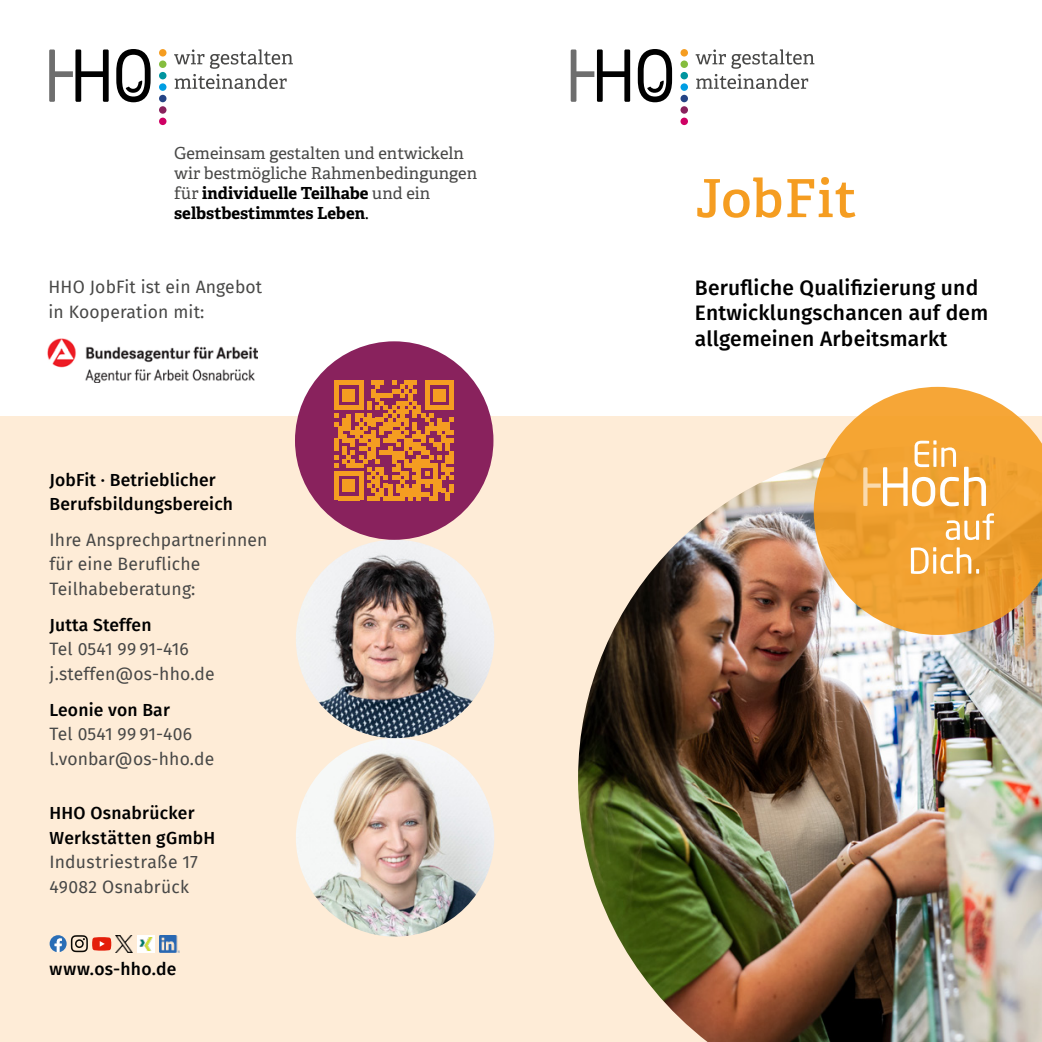
<style>
.page{position:relative;width:1042px;height:1042px;background:#fff}
.page>*{position:absolute;margin:0;border:0;box-sizing:border-box;transform-origin:0 0}
.t1{font:600 52.5px "Adelle";letter-spacing:.02em;color:#f59d21}
.t2{font:500 21px/25.2px "Fira Sans";letter-spacing:.01em;color:#000}
.t3{font:17.5px/24.5px "Fira Sans";letter-spacing:.01em;color:#484847}
.t4{font:500 17.5px/24.5px "Fira Sans";letter-spacing:.01em;color:#000}
.t5{font:16.62px/19.9px "Adelle";color:#484847}
.s1{font-weight:700;color:#000}
.s2{color:#000}
</style>
<div class="page">
<div style="left:0;top:417px;width:1042px;height:625px;background:#feecd7"></div>
<img style="left:578px;top:461px;width:464px;height:581px">
<svg style="left:814px;top:387px;width:228px;height:248px;background:#eeae55"></svg>
<svg style="left:911px;top:547px;width:68px;height:27px;background:#f5bd6e"></svg>
<svg style="left:946px;top:513px;width:48px;height:27px"></svg>
<svg style="left:863px;top:440px;width:123px;height:66px;background:#f4b65e"></svg>
<svg style="left:49px;top:49px;width:102px;height:53px"></svg>
<div style="left:159px;top:49px;width:7px;height:8px;background:#f59d21;border-radius:50%"></div>
<div style="left:159px;top:60px;width:7px;height:8px;background:#85bd3e;border-radius:50%"></div>
<div style="left:159px;top:72px;width:7px;height:7px;background:#00959f;border-radius:50%"></div>
<div style="left:159px;top:83px;width:7px;height:8px;background:#009ee3;border-radius:50%"></div>
<div style="left:159px;top:95px;width:7px;height:7px;background:#254485;border-radius:50%"></div>
<div style="left:159px;top:106px;width:7px;height:8px;background:#89225d;border-radius:50%"></div>
<div style="left:159px;top:118px;width:7px;height:7px;background:#cf0064;border-radius:50%"></div>
<svg style="left:174px;top:49px;width:119px;height:40px"></svg>
<svg style="left:571px;top:49px;width:101px;height:53px"></svg>
<div style="left:680px;top:49px;width:8px;height:8px;background:#f59d21;border-radius:50%"></div>
<div style="left:680px;top:60px;width:8px;height:8px;background:#85bd3e;border-radius:50%"></div>
<div style="left:680px;top:72px;width:8px;height:7px;background:#00959f;border-radius:50%"></div>
<div style="left:680px;top:83px;width:8px;height:8px;background:#009ee3;border-radius:50%"></div>
<div style="left:680px;top:95px;width:8px;height:7px;background:#254485;border-radius:50%"></div>
<div style="left:680px;top:106px;width:8px;height:8px;background:#89225d;border-radius:50%"></div>
<div style="left:680px;top:118px;width:8px;height:7px;background:#cf0064;border-radius:50%"></div>
<svg style="left:695px;top:49px;width:119px;height:40px"></svg>
<svg style="left:50px;top:935px;width:61px;height:17px"></svg>
<img style="left:115px;top:935px;width:17px;height:17px">
<div style="left:138px;top:935px;width:17px;height:17px;background:#fff"></div>
<img style="left:139px;top:937px;width:14px;height:13px">
<img style="left:160px;top:935px;width:19px;height:17px">
<img style="left:296px;top:738px;width:198px;height:198px">
<img style="left:296px;top:540px;width:198px;height:198px;border-radius:99px">
<div style="left:295px;top:341px;width:198px;height:199px;background:#89225d;border-radius:50%"></div>
<svg style="left:334px;top:381px;width:120px;height:119px"></svg>
<img style="left:47px;top:338px;width:210px;height:44px">
<p class="t5" style="left:174px;top:143px;width:305px">Gemeinsam gestalten und entwickeln wir bestmögliche Rahmenbedingungen für <span class="s1">individuelle Teilhabe</span> und ein <span class="s1">selbstbestimmtes Leben</span><span class="s2">.</span></p>
<p class="t3" style="left:49px;top:274px;width:215px">HHO JobFit ist ein Angebot in Kooperation mit:</p>
<p class="t4" style="left:50px;top:466px;width:185px">JobFit · Betrieblicher<br>Berufsbildungsbereich</p>
<p class="t3" style="left:50px;top:527px;width:219px">Ihre Ansprechpartnerinnen für eine Berufliche<br>Teilhabeberatung:</p>
<p class="t4" style="left:50px;top:611px;width:103px">Jutta Steffen</p>
<p class="t3" style="left:50px;top:636px;width:167px">Tel 0541 99 91-416 j.steffen@os-hho.de</p>
<p class="t4" style="left:50px;top:696px;width:122px">Leonie von Bar</p>
<p class="t3" style="left:50px;top:721px;width:166px">Tel 0541 99 91-406 l.vonbar@os-hho.de</p>
<p class="t4" style="left:50px;top:800px;width:167px">HHO Osnabrücker<br>Werkstätten gGmbH</p>
<p class="t3" style="left:50px;top:849px;width:150px">Industriestraße 17<br>49082 Osnabrück</p>
<p class="t4" style="left:50px;top:955px;width:128px">www.os-hho.de</p>
<h1 class="t1" style="left:695px;top:166px;width:163px">JobFit</h1>
<p class="t2" style="left:695px;top:274px;width:295px">Berufliche Qualifizierung und<br>Entwicklungschancen auf dem allgemeinen Arbeitsmarkt</p>
</div>
